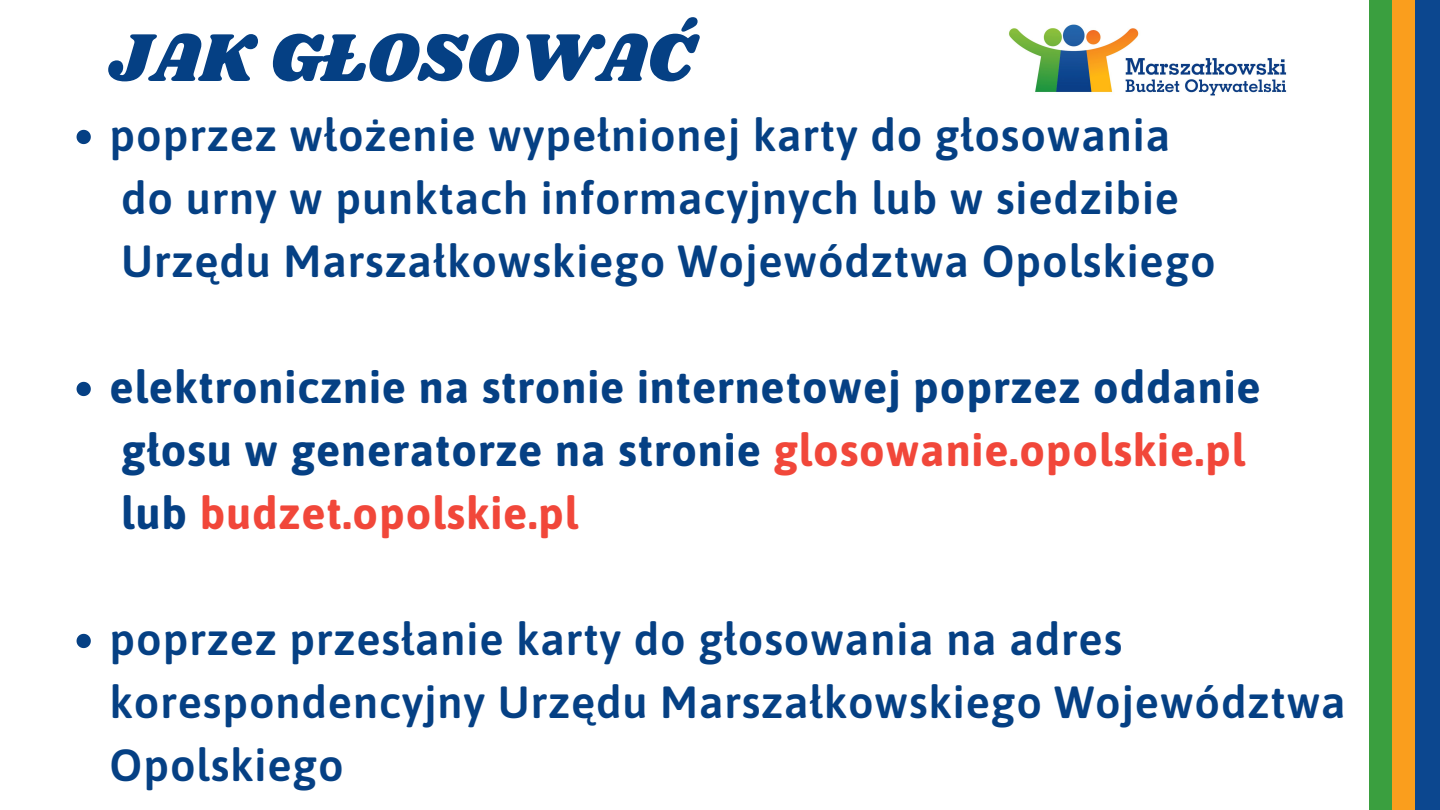
<style>
.page{position:relative;width:1440px;height:810px;background:#fff}
.page>*{position:absolute;margin:0;border:0;box-sizing:border-box;transform-origin:0 0}
.t1{font:70px "Shrikhand";color:#054084}
.t2{font:600 45px/63px "Asap";letter-spacing:.02em;color:#054084}
.t3{font:700 45px/63px "Asap";letter-spacing:.02em;color:#054084}
.s1{color:#f1473a}
</style>
<div class="page">
<svg style="left:77px;top:130px;width:14px;height:14px"></svg>
<svg style="left:77px;top:382px;width:14px;height:14px"></svg>
<svg style="left:77px;top:634px;width:14px;height:14px"></svg>
<div style="left:1369px;top:0;width:25px;height:810px;background:#3a9f3f"></div>
<div style="left:1392px;top:0;width:25px;height:810px;background:#fa9e1d"></div>
<div style="left:1415px;top:0;width:25px;height:810px;background:#0c478f"></div>
<img style="left:1009px;top:24px;width:278px;height:72px">
<p class="t1" style="left:110px;top:9px;width:587px">JAK GŁOSOWAĆ</p>
<p class="t2" style="left:110px;top:103px;width:1108px">poprzez włożenie wypełnionej karty do głosowania do urny w punktach informacyjnych lub w siedzibie<br>Urzędu Marszałkowskiego Województwa Opolskiego</p>
<p class="t3" style="left:110px;top:355px;width:1153px">elektronicznie na stronie internetowej poprzez oddanie głosu w generatorze na stronie <span class="s1">glosowanie.opolskie.pl </span>lub <span class="s1">budzet.opolskie.pl</span></p>
<p class="t2" style="left:110px;top:607px;width:1238px">poprzez przesłanie karty do głosowania na adres korespondencyjny Urzędu Marszałkowskiego Województwa<br>Opolskiego</p>
</div>
